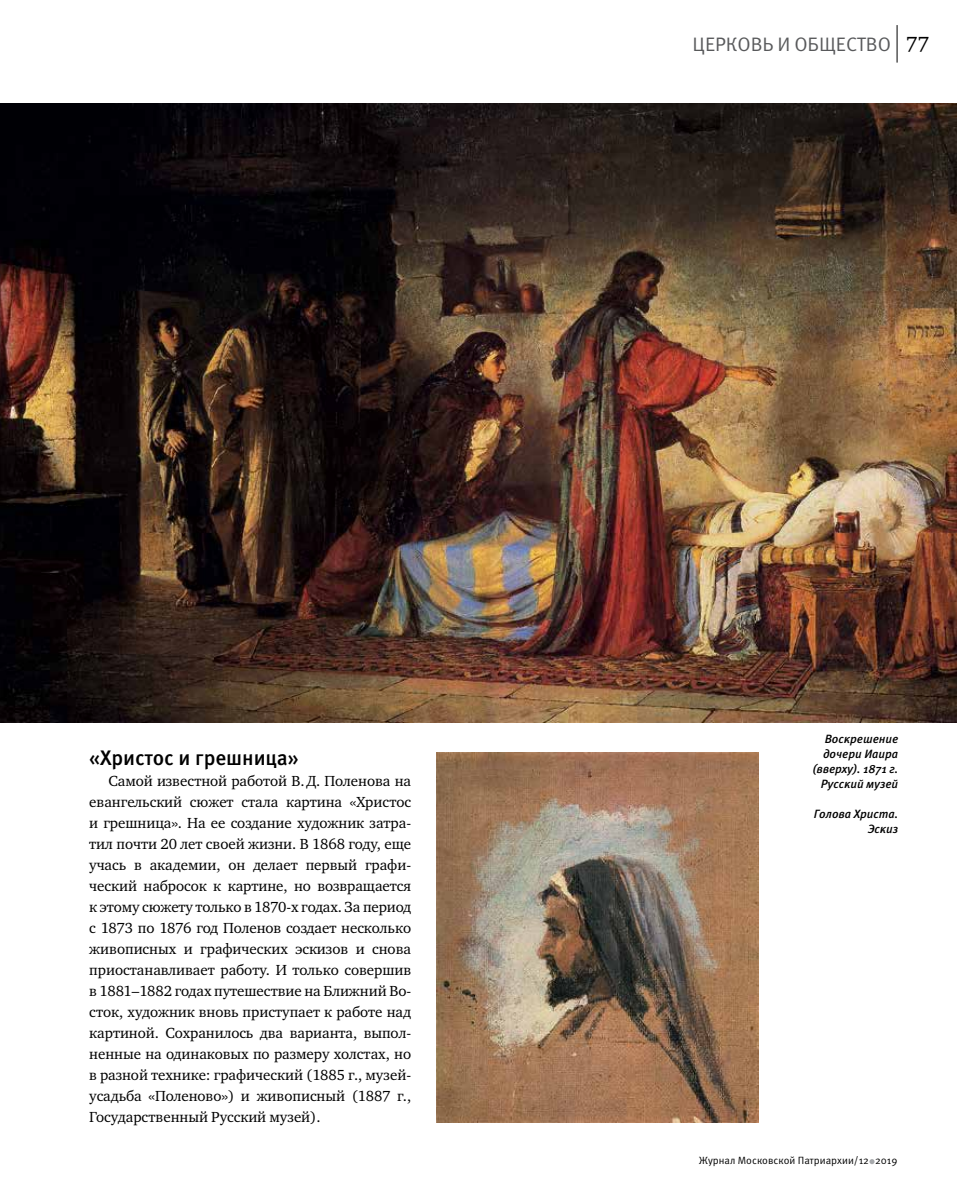
<style>
.page{position:relative;width:957px;height:1191px;background:#fff}
.page>*{position:absolute;margin:0;border:0;box-sizing:border-box;transform-origin:0 0}
.t1{font:500 21px "Meta Pro";letter-spacing:-.005em;color:#000}
.t2{font:19.5px "Meta Pro";letter-spacing:-.005em;color:#58595b}
.t3{font:15px/21px "Charter ITC";letter-spacing:-.005em;color:#000;text-align:justify}
.t4{font:italic 500 12px/15px "Meta Pro";letter-spacing:-.005em;color:#000;text-align:right}
.t5{font:10.5px "Meta Pro";color:#000}
.s1{font-family:"Charter ITC";font-size:21px;color:#000}
</style>
<div class="page">
<svg style="left:869px;top:1159px;width:5px;height:5px"></svg>
<hr style="left:896px;top:25px;width:1px;height:38px;background:#000">
<img style="left:0;top:103px;width:957px;height:620px">
<img style="left:437px;top:753px;width:321px;height:369px">
<h1 class="t1" style="left:89px;top:744px;width:211px">«Христос и грешница»</h1>
<p class="t3" style="left:89px;top:770px;width:323px;text-indent:19px">Самой известной работой В.Д. Поленова на евангельский сюжет стала картина «Христос и грешница». На ее создание художник затра&shy;тил почти 20 лет своей жизни. В 1868 году, еще учась в академии, он делает первый графи&shy;ческий набросок к картине, но возвращается к этому сюжету только в 1870-х годах. За период с 1873 по 1876 год Поленов создает несколько живописных и графических эскизов и снова приостанавливает работу. И только совершив в 1881–1882 годах путешествие на Ближний Во&shy;сток, художник вновь приступает к работе над картиной. Сохранилось два варианта, выпол&shy;ненные на одинаковых по размеру холстах, но в разной технике: графический (1885 г., музей&shy;усадьба «Поленово») и живописный (1887 г., Государственный Русский музей).</p>
<h2 class="t2" style="left:692px;top:32px;width:238px">ЦЕРКОВЬ И ОБЩЕСТВО <span class="s1">77</span></h2>
<p class="t4" style="left:812px;top:732px;width:87px">Воскрешение дочери Иаира (вверху). 1871 г.<br>Русский музей</p>
<p class="t4" style="left:813px;top:807px;width:86px">Голова Христа.<br>Эскиз</p>
<p class="t5" style="left:699px;top:1153px;width:200px">Журнал Московской Патриархии/12 2019</p>
</div>
